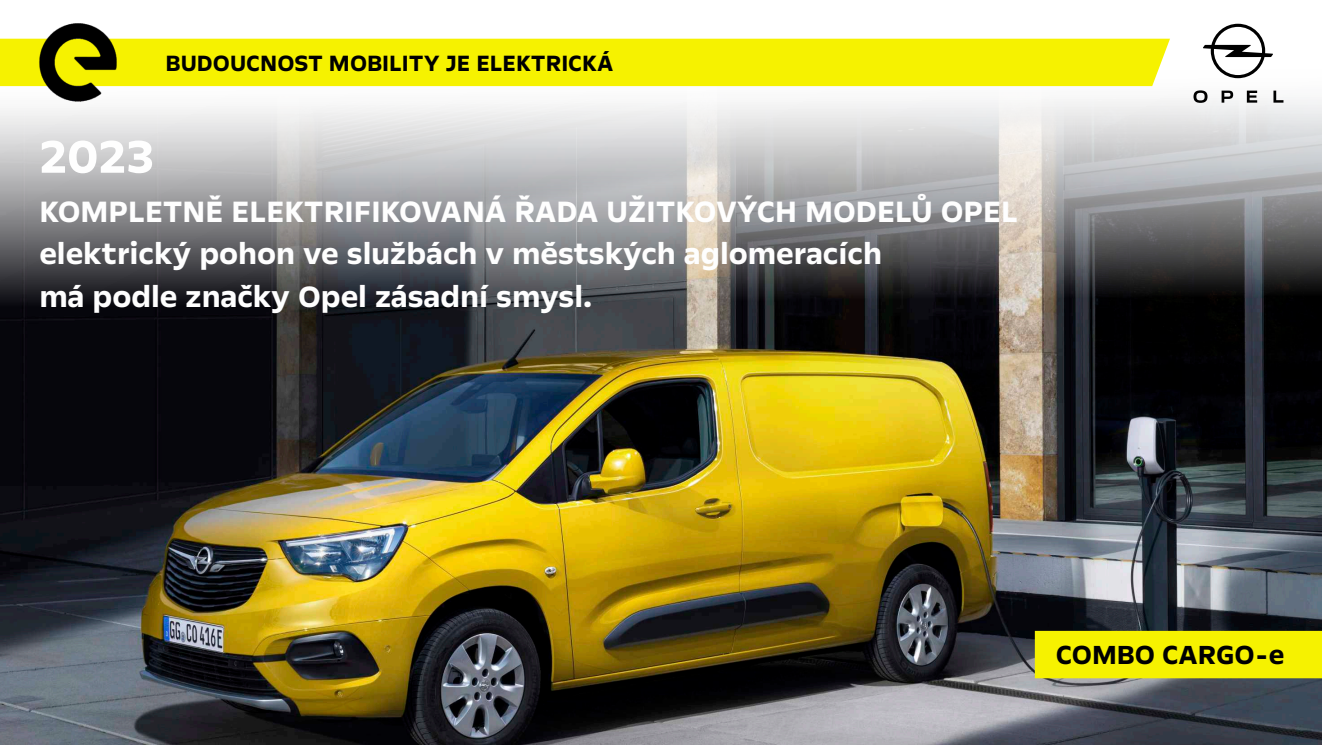
<style>
.page{position:relative;width:1322px;height:745px;background:#fff}
.page>*{position:absolute;margin:0;border:0;box-sizing:border-box;transform-origin:0 0}
.t1{font:700 52.5px "Opel Next";color:#fefefe}
.t2{font:700 33.75px/42.8px "Opel Next";color:#fefefe}
.t3{font:700 30px "Opel Next";color:#000}
.t4{font:700 25.38px "Opel Next";color:#000}
</style>
<div class="page">
<img style="left:0;top:86px;width:1322px;height:658px">
<div style="left:0;top:39px;width:1170px;height:47px;background:#f6f200"></div>
<div style="left:1035px;top:630px;width:287px;height:47px;background:#f6f200"></div>
<img style="left:28px;top:23px;width:100px;height:82px">
<svg style="left:1193px;top:24px;width:90px;height:79px"></svg>
<p class="t4" style="left:166px;top:53px;width:449px">BUDOUCNOST MOBILITY JE ELEKTRICKÁ</p>
<h1 class="t1" style="left:39px;top:134px;width:116px">2023</h1>
<p class="t2" style="left:39px;top:192px;width:980px">KOMPLETNĚ ELEKTRIFIKOVANÁ ŘADA UŽITKOVÝCH MODELŮ OPEL elektrický pohon ve službách v městských aglomeracích<br>má podle značky Opel zásadní smysl.</p>
<p class="t3" style="left:1056px;top:641px;width:230px">COMBO CARGO-e</p>
</div>
